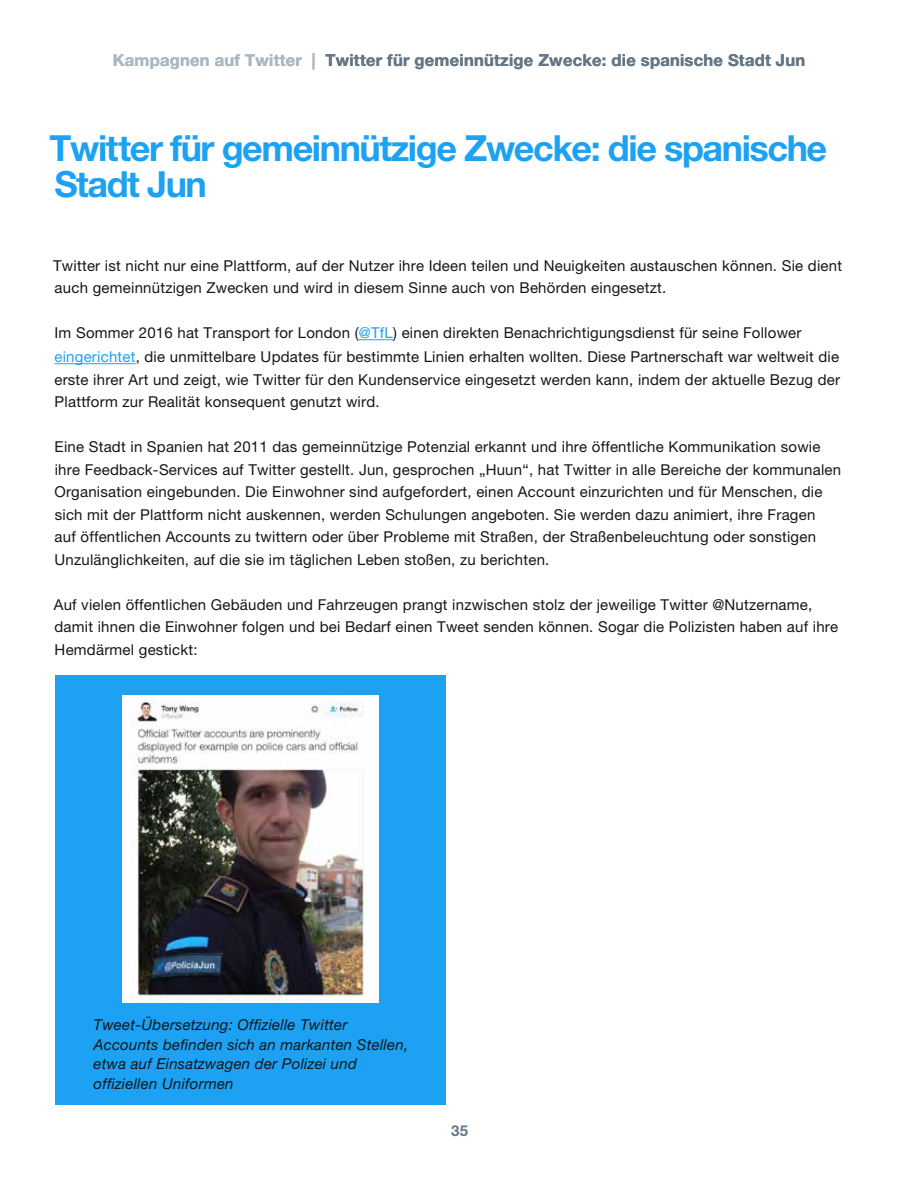
<style>
.page{position:relative;width:918px;height:1188px;background:#fff}
.page>*{position:absolute;margin:0;border:0;box-sizing:border-box;transform-origin:0 0}
.t1{font:700 36px/36px "Helvetica Neue LT Pro";letter-spacing:-.04em;color:#1da1f2}
.t2{font:700 16.5px "Helvetica Neue LT Pro";letter-spacing:.015em;color:#657786}
.t3{font:15px/22.5px "Helvetica Neue LT Pro";letter-spacing:.015em;color:#14171a}
.t4{font:italic 15px/19.5px "Helvetica Neue LT Pro";letter-spacing:.015em;color:#14171a}
.t5{font:700 15px "Helvetica Neue LT Pro";color:#657786}
.s1{color:#aab8c2}
.s2{color:#1da1f2}
</style>
<div class="page">
<hr style="left:359px;top:339px;width:34px;height:1px;background:#1da1f2">
<hr style="left:54px;top:363px;width:82px;height:1px;background:#1da1f2">
<div style="left:55px;top:675px;width:391px;height:430px;background:#1da1f2"></div>
<img style="left:123px;top:695px;width:255px;height:308px">
<p class="t2" style="left:113px;top:50px;width:694px"><span class="s1">Kampagnen auf Twitter |</span> Twitter für gemeinnützige Zwecke: die spanische Stadt Jun</p>
<h1 class="t1" style="left:50px;top:130px;width:779px">Twitter für gemeinnützige Zwecke: die spanische<br>Stadt Jun</h1>
<p class="t3" style="left:53px;top:254px;width:791px">Twitter ist nicht nur eine Plattform, auf der Nutzer ihre Ideen teilen und Neuigkeiten austauschen können. Sie dient auch gemeinnützigen Zwecken und wird in diesem Sinne auch von Behörden eingesetzt.</p>
<p class="t3" style="left:54px;top:321px;width:786px;line-height:24px">Im Sommer 2016 hat Transport for London (<span class="s2">@TfL</span>) einen direkten Benachrichtigungsdienst für seine Follower <span class="s2">eingerichtet</span>, die unmittelbare Updates für bestimmte Linien erhalten wollten. Diese Partnerschaft war weltweit die</p>
<p class="t3" style="left:54px;top:368px;width:787px">erste ihrer Art und zeigt, wie Twitter für den Kundenservice eingesetzt werden kann, indem der aktuelle Bezug der<br>Plattform zur Realität konsequent genutzt wird.</p>
<p class="t3" style="left:54px;top:435px;width:788px">Eine Stadt in Spanien hat 2011 das gemeinnützige Potenzial erkannt und ihre öffentliche Kommunikation sowie ihre Feedback-Services auf Twitter gestellt. Jun, gesprochen „Huun“, hat Twitter in alle Bereiche der kommunalen Organisation eingebunden. Die Einwohner sind aufgefordert, einen Account einzurichten und für Menschen, die sich mit der Plattform nicht auskennen, werden Schulungen angeboten. Sie werden dazu animiert, ihre Fragen<br>auf öffentlichen Accounts zu twittern oder über Probleme mit Straßen, der Straßenbeleuchtung oder sonstigen Unzulänglichkeiten, auf die sie im täglichen Leben stoßen, zu berichten.</p>
<p class="t3" style="left:54px;top:593px;width:786px">Auf vielen öffentlichen Gebäuden und Fahrzeugen prangt inzwischen stolz der jeweilige Twitter @Nutzername, damit ihnen die Einwohner folgen und bei Bedarf einen Tweet senden können. Sogar die Polizisten haben auf ihre<br>Hemdärmel gestickt:</p>
<p class="t4" style="left:94px;top:1015px;width:316px">Tweet-Übersetzung: Offizielle Twitter Accounts befinden sich an markanten Stellen, etwa auf Einsatzwagen der Polizei und offiziellen Uniformen</p>
<p class="t5" style="left:451px;top:1122px;width:18px">35</p>
</div>
